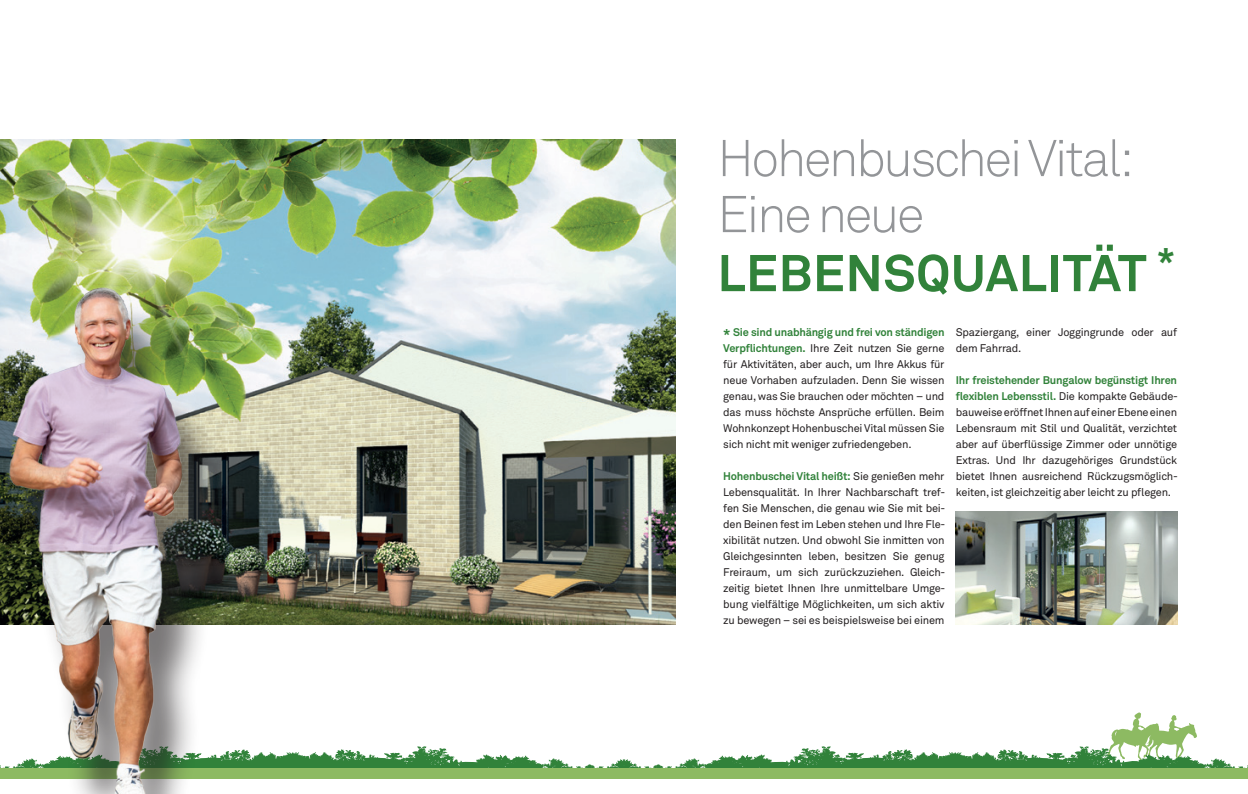
<style>
.page{position:relative;width:1248px;height:794px;background:#fff}
.page>*{position:absolute;margin:0;border:0;box-sizing:border-box;transform-origin:0 0}
.h2{font:700 51px/59px "Akkurat";letter-spacing:.01em;color:#31823a}
.h2-2{font:300 51px "Akkurat";letter-spacing:-.05em;color:#939598}
.Text{font:11px/16px "Akkurat";letter-spacing:-.02em;color:#231f20;text-align:justify}
.s1{font-weight:300;color:#939598}
.s2{font-weight:700;font-size:14px;color:#31823a}
.s3{font-weight:700;color:#31823a}
</style>
<div class="page">
<img style="left:0;top:140px;width:675px;height:484px">
<svg style="left:0;top:712px;width:1246px;height:56px"></svg>
<div style="left:0;top:768px;width:1247px;height:26px;background:#8dba62"></div>
<div style="left:0;top:780px;width:1247px;height:14px;background:#fff"></div>
<div style="left:8px;top:302px;width:220px;height:492px;background:#231f20;opacity:.6"></div>
<img style="left:10px;top:287px;width:171px;height:507px">
<img style="left:955px;top:511px;width:221px;height:113px">
<p class="h2-2" style="left:717px;top:128px;width:418px">Hohenbuschei Vital:</p>
<p class="h2" style="left:717px;top:185px;width:459px"><span class="s1">Eine neue<br></span>LEBENSQUALITÄT <sup>*</sup></p>
<p class="Text" style="left:723px;top:324px;width:223px"><span class="s2">*</span> <span class="s3">Sie sind unabhängig und frei von ständigen Verpflichtungen.</span> Ihre Zeit nutzen Sie gerne für Aktivitäten, aber auch, um Ihre Akkus für neue Vorhaben aufzuladen. Denn Sie wissen genau, was Sie brauchen oder möchten – und das muss höchste Ansprüche erfüllen. Beim Wohnkonzept Hohenbuschei Vital müssen Sie sich nicht mit weniger zufriedengeben.</p>
<p class="Text" style="left:723px;top:468px;width:224px"><span class="s3">Hohenbuschei Vital heißt:</span> Sie genießen mehr Lebensqualität. In Ihrer Nachbarschaft tref&shy;fen Sie Menschen, die genau wie Sie mit bei&shy;den Beinen fest im Leben stehen und Ihre Fle&shy;xibilität nutzen. Und obwohl Sie inmitten von Gleichgesinnten leben, besitzen Sie genug Freiraum, um sich zurückzuziehen. Gleich&shy;zeitig bietet Ihnen Ihre unmittelbare Umge&shy;bung vielfältige Möglichkeiten, um sich aktiv zu bewegen – sei es beispielsweise bei einem</p>
<p class="Text" style="left:955px;top:325px;width:223px">Spaziergang, einer Joggingrunde oder auf dem Fahrrad.</p>
<p class="Text" style="left:955px;top:373px;width:224px"><span class="s3">Ihr freistehender Bungalow begünstigt Ihren flexiblen Lebensstil.</span> Die kompakte Gebäude&shy;bauweise eröffnet Ihnen auf einer Ebene einen Lebensraum mit Stil und Qualität, verzichtet aber auf überflüssige Zimmer oder unnötige Extras. Und Ihr dazugehöriges Grundstück bietet Ihnen ausreichend Rückzugsmöglich&shy;keiten, ist gleichzeitig aber leicht zu pflegen.</p>
</div>
